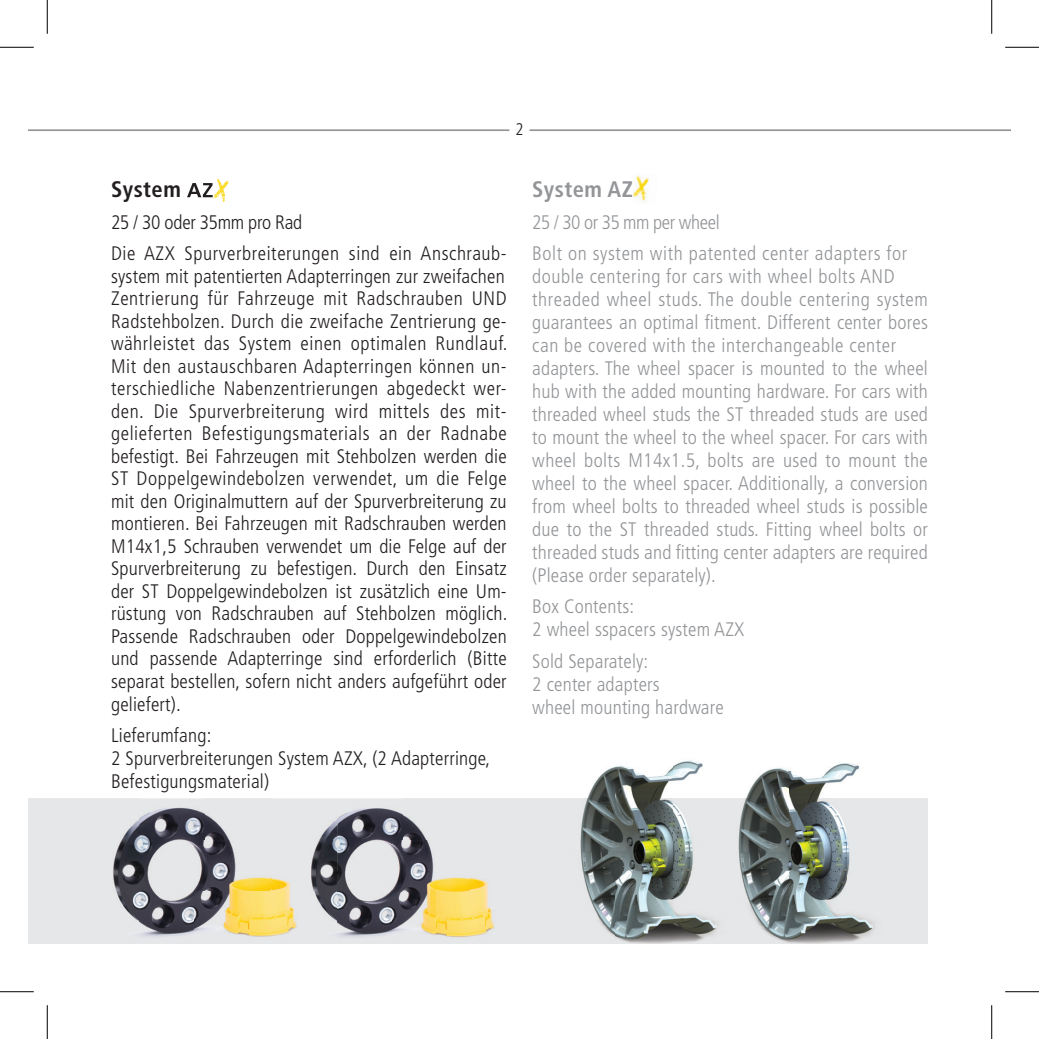
<style>
.page{position:relative;width:1039px;height:1039px;background:#fff}
.page>*{position:absolute;margin:0;border:0;box-sizing:border-box;transform-origin:0 0}
.t1{font:700 condensed 22.5px "Frutiger LT Std";letter-spacing:.02em;color:#939598}
.t2{font:700 condensed 22.5px "Frutiger LT Std";letter-spacing:.02em;color:#231f20}
.t3{font:300 condensed 19.57px/22.5px "Frutiger LT Std";letter-spacing:.01em;color:#231f20}
.t4{font:300 condensed 19.57px/22.9px "Frutiger LT Std";letter-spacing:.01em;color:#939598}
.t5{font:300 condensed 19.57px/31.5px "Frutiger LT Std";letter-spacing:.03em;color:#231f20}
.t6{font:300 condensed 19.57px/31.5px "Frutiger LT Std";letter-spacing:.03em;color:#939598}
.t7{font:300 condensed 16.88px "Frutiger LT Std";color:#231f20}
</style>
<div class="page">
<div style="left:28px;top:798px;width:899px;height:145px;background:#e6e7e9"></div>
<hr style="left:28px;top:129px;width:982px;height:2px;background:#939598">
<div style="left:509px;top:119px;width:20px;height:20px;background:#fff;border-radius:50%"></div>
<img style="left:580px;top:760px;width:295px;height:183px">
<img style="left:319px;top:808px;width:84px;height:63px">
<img style="left:403px;top:815px;width:24px;height:25px">
<img style="left:337px;top:871px;width:55px;height:66px">
<img style="left:392px;top:840px;width:102px;height:97px">
<img style="left:113px;top:807px;width:92px;height:64px">
<img style="left:205px;top:814px;width:24px;height:26px">
<img style="left:113px;top:871px;width:82px;height:66px">
<img style="left:195px;top:840px;width:142px;height:97px">
<svg style="left:187px;top:179px;width:41px;height:23px"></svg>
<img style="left:633px;top:175px;width:16px;height:26px">
<hr style="left:0;top:47px;width:34px;height:1px;background:#000">
<hr style="left:1005px;top:47px;width:33px;height:1px;background:#000">
<hr style="left:0;top:991px;width:34px;height:1px;background:#000">
<hr style="left:1005px;top:991px;width:33px;height:1px;background:#000">
<hr style="left:47px;top:0;width:1px;height:34px;background:#000">
<hr style="left:47px;top:1005px;width:1px;height:33px;background:#000">
<hr style="left:991px;top:0;width:1px;height:34px;background:#000">
<hr style="left:991px;top:1005px;width:1px;height:33px;background:#000">
<p class="t7" style="left:515px;top:120px;width:10px">2</p>
<p class="t2" style="left:111px;top:176px;width:71px">System</p>
<p class="t5" style="left:111px;top:207px;width:397px">25 / 30 oder 35mm pro Rad<br>Die AZX Spurverbreiterungen sind ein Anschraub-</p>
<p class="t3" style="left:111px;top:265px;width:398px">system mit patentierten Adapterringen zur zweifachen Zentrierung für Fahrzeuge mit Radschrauben UND Radstehbolzen. Durch die zweifache Zentrierung ge&shy;währleistet das System einen optimalen Rundlauf.<br>Mit den austauschbaren Adapterringen können un&shy;terschiedliche Nabenzentrierungen abgedeckt wer&shy;den. Die Spurverbreiterung wird mittels des mit&shy;gelieferten Befestigungsmaterials an der Radnabe befestigt. Bei Fahrzeugen mit Stehbolzen werden die ST Doppelgewindebolzen verwendet, um die Felge mit den Originalmuttern auf der Spurverbreiterung zu montieren. Bei Fahrzeugen mit Radschrauben werden M14x1,5 Schrauben verwendet um die Felge auf der Spurverbreiterung zu befestigen. Durch den Einsatz der ST Doppelgewindebolzen ist zusätzlich eine Um&shy;rüstung von Radschrauben auf Stehbolzen möglich.<br>Passende Radschrauben oder Doppelgewindebolzen und passende Adapterringe sind erforderlich (Bitte separat bestellen, sofern nicht anders aufgeführt oder geliefert).</p>
<p class="t3" style="left:111px;top:724px;width:380px">Lieferumfang:<br>2 Spurverbreiterungen System AZX, (2 Adapterringe,<br>Befestigungsmaterial)</p>
<p class="t1" style="left:532px;top:176px;width:102px">System AZ</p>
<p class="t6" style="left:532px;top:207px;width:376px">25 / 30 or 35 mm per wheel<br>Bolt on system with patented center adapters for</p>
<p class="t4" style="left:532px;top:265px;width:397px">double centering for cars with wheel bolts AND threaded wheel studs. The double centering system guarantees an optimal fitment. Different center bores can be covered with the interchangeable center adapters. The wheel spacer is mounted to the wheel hub with the added mounting hardware. For cars with threaded wheel studs the ST threaded studs are used to mount the wheel to the wheel spacer. For cars with wheel bolts M14x1.5, bolts are used to mount the wheel to the wheel spacer. Additionally, a conversion from wheel bolts to threaded wheel studs is possible due to the ST threaded studs. Fitting wheel bolts or threaded studs and fitting center adapters are required (Please order separately).</p>
<p class="t4" style="left:532px;top:595px;width:214px">Box Contents:<br>2 wheel sspacers system AZX</p>
<p class="t4" style="left:532px;top:649px;width:193px">Sold Separately:<br>2 center adapters<br>wheel mounting hardware</p>
</div>
